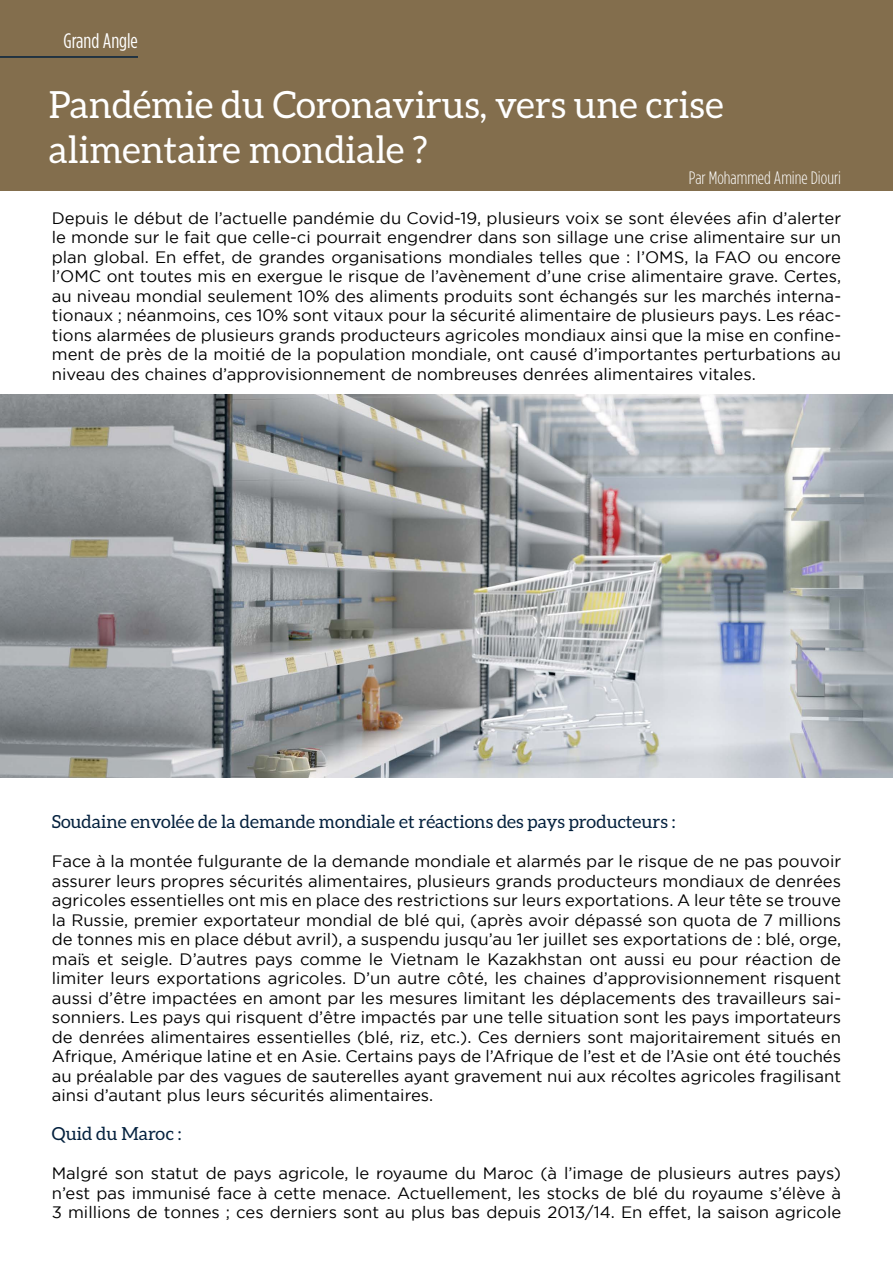
<style>
.page{position:relative;width:893px;height:1263px;background:#fff}
.page>*{position:absolute;margin:0;border:0;box-sizing:border-box;transform-origin:0 0}
.t1{font:37.5px/45px "Aleo";color:#fff}
.t2{font:21px "Gotham Condensed";color:#fff}
.t3{font:18px "Aleo";color:#04213e}
.t4{font:300 18px "Gotham Condensed";color:#fff}
.t5{font:16.5px/19.5px "Gotham";color:#000;text-align:justify}
</style>
<div class="page">
<img style="left:0;top:394px;width:893px;height:383px">
<div style="left:0;top:0;width:893px;height:190px;background:#836e4d"></div>
<hr style="left:0;top:56px;width:138px;height:2px;background:#04213e">
<p class="t2" style="left:63px;top:30px;width:76px">Grand Angle</p>
<h1 class="t1" style="left:49px;top:81px;width:676px">Pandémie du Coronavirus, vers une crise alimentaire mondiale ?</h1>
<p class="t4" style="left:689px;top:168px;width:154px">Par Mohammed Amine Diouri</p>
<p class="t5" style="left:52px;top:208px;width:791px">Depuis le début de l’actuelle pandémie du Covid-19, plusieurs voix se sont élevées afin d’alerter le monde sur le fait que celle-ci pourrait engendrer dans son sillage une crise alimentaire sur un plan global. En effet, de grandes organisations mondiales telles que : l’OMS, la FAO ou encore l’OMC ont toutes mis en exergue le risque de l’avènement d’une crise alimentaire grave. Certes, au niveau mondial seulement 10% des aliments produits sont échangés sur les marchés interna&shy;tionaux ; néanmoins, ces 10% sont vitaux pour la sécurité alimentaire de plusieurs pays. Les réac&shy;tions alarmées de plusieurs grands producteurs agricoles mondiaux ainsi que la mise en confine&shy;ment de près de la moitié de la population mondiale, ont causé d’importantes perturbations au niveau des chaines d’approvisionnement de nombreuses denrées alimentaires vitales.</p>
<p class="t3" style="left:52px;top:812px;width:625px">Soudaine envolée de la demande mondiale et réactions des pays producteurs :</p>
<p class="t5" style="left:52px;top:851px;width:791px">Face à la montée fulgurante de la demande mondiale et alarmés par le risque de ne pas pouvoir assurer leurs propres sécurités alimentaires, plusieurs grands producteurs mondiaux de denrées agricoles essentielles ont mis en place des restrictions sur leurs exportations. A leur tête se trouve la Russie, premier exportateur mondial de blé qui, (après avoir dépassé son quota de 7 millions de tonnes mis en place début avril), a suspendu jusqu’au 1er juillet ses exportations de : blé, orge, maïs et seigle. D’autres pays comme le Vietnam le Kazakhstan ont aussi eu pour réaction de limiter leurs exportations agricoles. D’un autre côté, les chaines d’approvisionnement risquent aussi d’être impactées en amont par les mesures limitant les déplacements des travailleurs sai&shy;sonniers. Les pays qui risquent d’être impactés par une telle situation sont les pays importateurs de denrées alimentaires essentielles (blé, riz, etc.). Ces derniers sont majoritairement situés en Afrique, Amérique latine et en Asie. Certains pays de l’Afrique de l’est et de l’Asie ont été touchés au préalable par des vagues de sauterelles ayant gravement nui aux récoltes agricoles fragilisant ainsi d’autant plus leurs sécurités alimentaires.</p>
<p class="t3" style="left:52px;top:1124px;width:131px">Quid du Maroc :</p>
<p class="t5" style="left:52px;top:1163px;width:791px">Malgré son statut de pays agricole, le royaume du Maroc (à l’image de plusieurs autres pays) n’est pas immunisé face à cette menace. Actuellement, les stocks de blé du royaume s’élève à 3 millions de tonnes ; ces derniers sont au plus bas depuis 2013/14. En effet, la saison agricole</p>
</div>
